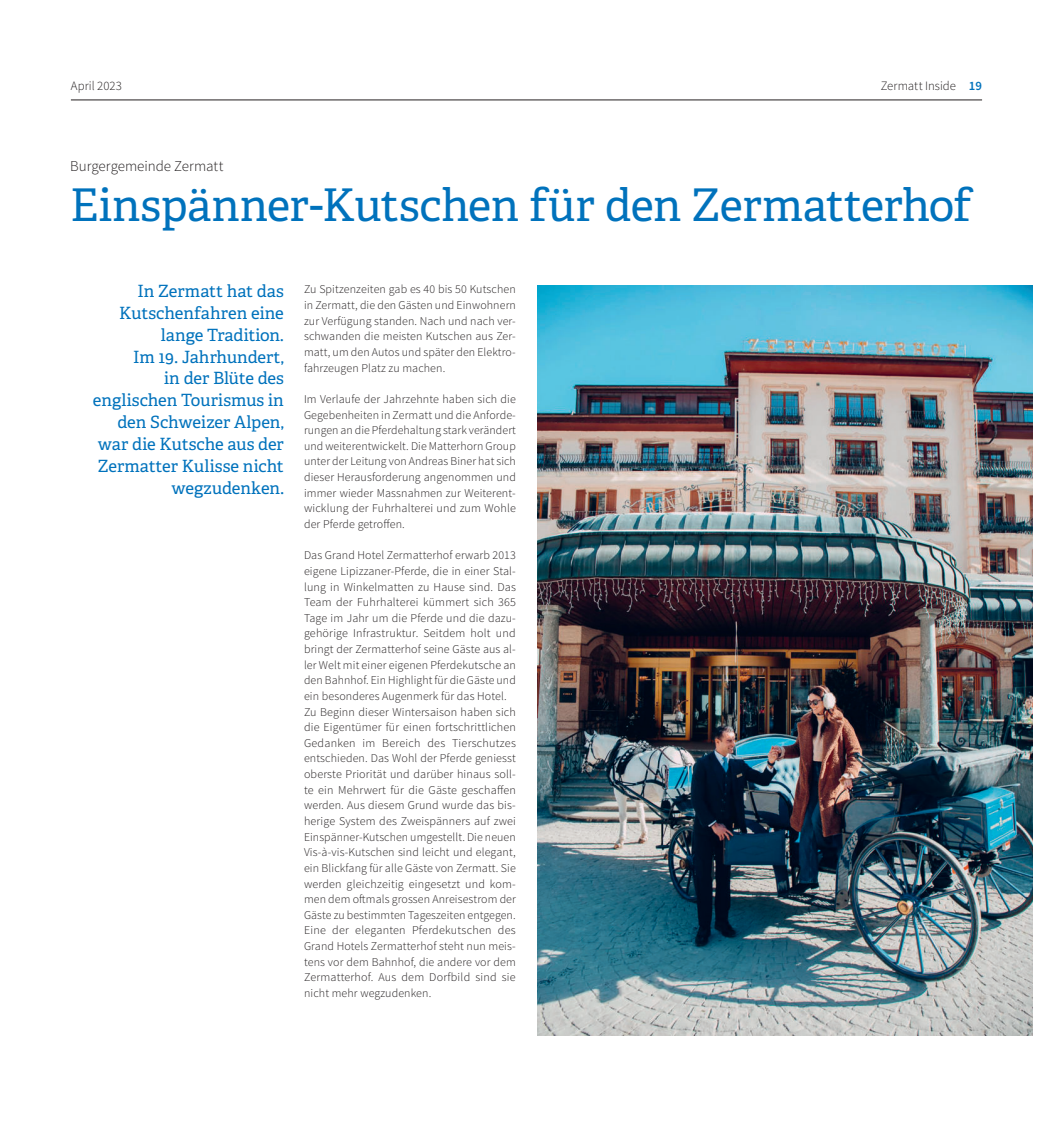
<style>
.page{position:relative;width:1053px;height:1136px;background:#fff}
.page>*{position:absolute;margin:0;border:0;box-sizing:border-box;transform-origin:0 0}
.t1{font:45px "Adelle";letter-spacing:-.015em;color:#0072bc}
.t2{font:16.88px/21.9px "Adelle";letter-spacing:-.005em;color:#0072bc;text-align:right}
.t3{font:300 15px "Source Sans Pro";color:#231f20}
.t4{font:300 12.75px "Source Sans Pro";color:#231f20}
.t5{font:300 11.88px/15.6px "Source Sans Pro";letter-spacing:.01em;color:#231f20;text-align:justify}
.s1{font-weight:600;color:#0072bc}
</style>
<div class="page">
<hr style="left:71px;top:100px;width:910px;height:1px;background:#231f20">
<img style="left:537px;top:286px;width:495px;height:749px">
<p class="t4" style="left:71px;top:79px;width:52px">April 2023</p>
<p class="t4" style="left:880px;top:79px;width:103px">Zermatt Inside <span class="s1">19</span></p>
<p class="t3" style="left:70px;top:158px;width:154px">Burgergemeinde Zermatt</p>
<h1 class="t1" style="left:70px;top:180px;width:902px">Einspänner-Kutschen für den Zermatterhof</h1>
<h2 class="t2" style="left:93px;top:280px;width:192px">In Zermatt hat das<br>Kutschenfahren eine lange Tradition.<br>Im 19. Jahr hundert,<br>in der Blüte des englischen Tourismus in den Schweizer Alpen, war die Kutsche aus der<br>Zermatter Kulisse nicht wegzudenken.</h2>
<p class="t5" style="left:304px;top:282px;width:213px">Zu Spitzenzeiten gab es 40 bis 50 Kutschen in Zermatt, die den Gästen und Einwohnern zur Verfügung standen. Nach und nach ver&shy;schwanden die meisten Kutschen aus Zer&shy;matt, um den Autos und später den Elektro&shy;fahrzeugen Platz zu machen.</p>
<p class="t5" style="left:304px;top:391px;width:213px">Im Verlaufe der Jahrzehnte haben sich die Gegebenheiten in Zermatt und die Anforde&shy;rungen an die Pferdehaltung stark verändert und weiterentwickelt. Die Matterhorn Group unter der Leitung von Andreas Biner hat sich dieser Herausforderung angenommen und immer wieder Massnahmen zur Weiterent&shy;wicklung der Fuhrhalterei und zum Wohle der Pferde getroffen.</p>
<p class="t5" style="left:304px;top:547px;width:213px;text-align:left">Das Grand Hotel Zermatterhof erwarb 2013 eigene Lipizzaner-Pferde, die in einer Stal&shy;lung in Winkelmatten zu Hause sind. Das Team der Fuhrhalterei kümmert sich 365<br>Tage im Jahr um die Pferde und die dazu&shy;gehörige Infrastruktur. Seitdem holt und bringt der Zermatterhof seine Gäste aus al&shy;ler Welt mit einer eigenen Pferdekutsche an den Bahnhof. Ein Highlight für die Gäste und ein besonderes Augenmerk für das Hotel.<br>Zu Beginn dieser Wintersaison haben sich die Eigentümer für einen fortschrittlichen Gedanken im Bereich des Tierschutzes entschieden. Das Wohl der Pferde geniesst oberste Priorität und darüber hinaus soll&shy;te ein Mehrwert für die Gäste geschaffen werden. Aus diesem Grund wurde das bis&shy;herige System des Zweispänners auf zwei Einspänner-Kutschen umgestellt. Die neuen Vis-à-vis-Kutschen sind leicht und elegant, ein Blickfang für alle Gäste von Zermatt. Sie werden gleichzeitig eingesetzt und kom&shy;men dem oftmals grossen Anreisestrom der Gäste zu bestimmten Tageszeiten entgegen.<br>Eine der eleganten Pferdekutschen des Grand Hotels Zermatterhof steht nun meis&shy;tens vor dem Bahnhof, die andere vor dem Zermatterhof. Aus dem Dorfbild sind sie nicht mehr wegzudenken.</p>
</div>
